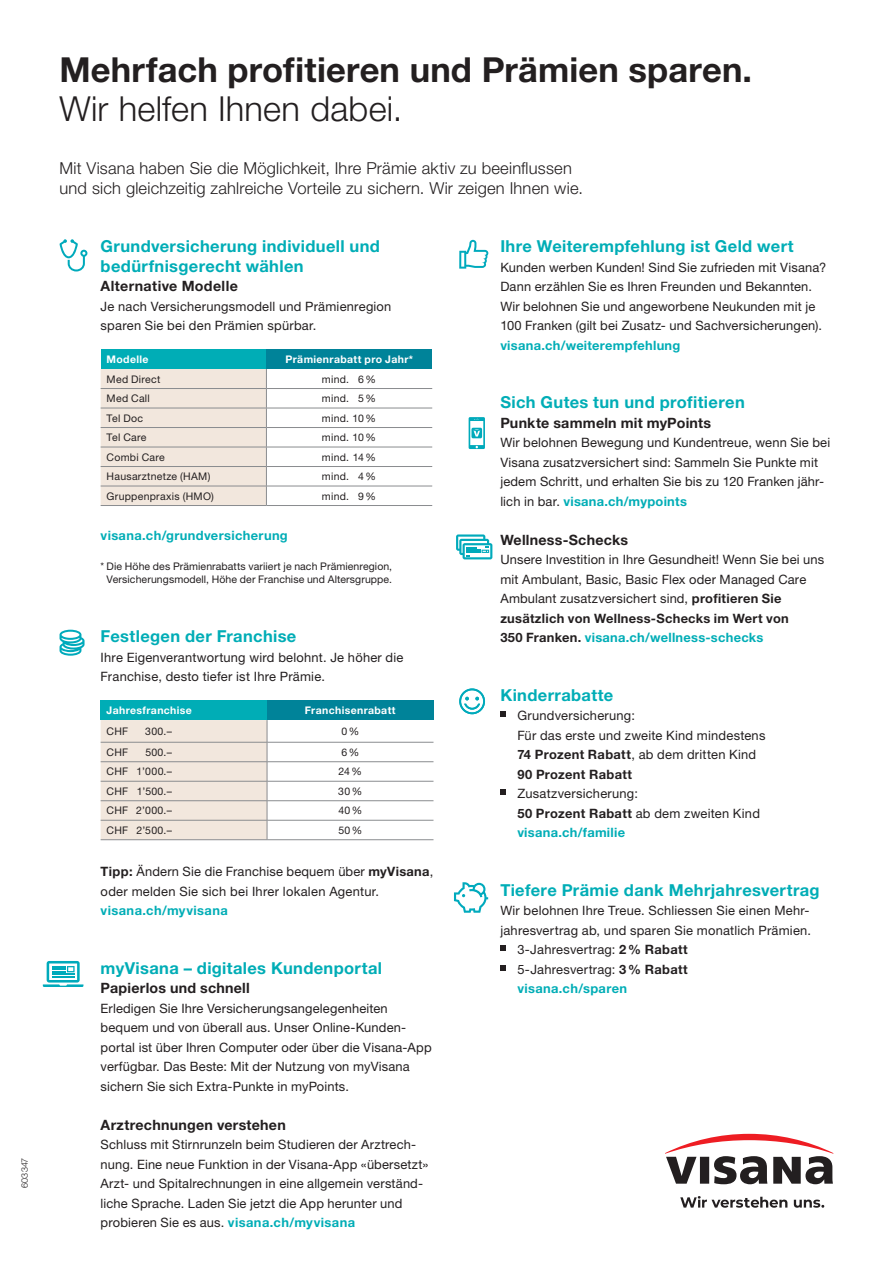
<style>
.page{position:relative;width:893px;height:1263px;background:#fff}
.page>*{position:absolute;margin:0;border:0;box-sizing:border-box;transform-origin:0 0}
.t1{font:700 34.5px "Helvetica Neue LT Std";letter-spacing:.005em;color:#231f20}
.t2{font:300 34.5px "Helvetica Neue LT Std";letter-spacing:.005em;color:#231f20}
.t3{font:700 16.5px/19.5px "Helvetica Neue LT Std";letter-spacing:.02em;color:#00adb6}
.t4{font:300 16.5px/19.5px "Helvetica Neue LT Std";letter-spacing:.015em;color:#231f20}
.t5{font:700 14.25px "Helvetica Neue LT Std";letter-spacing:.015em;color:#231f20}
.t6{font:12.9px/19.5px "Helvetica Neue LT Std";letter-spacing:.015em;color:#231f20}
.t7{font:700 12.9px "Helvetica Neue LT Std";letter-spacing:.025em;color:#00adb6}
.t8{font:10.5px/13.5px "Helvetica Neue LT Std";letter-spacing:.02em;color:#231f20;text-align:center}
.t9{font:700 10.5px "Helvetica Neue LT Std";letter-spacing:.035em;color:#fff}
.t10{font:300 9px "Helvetica Neue LT Std";letter-spacing:.02em;color:#231f20}
.s1{font-weight:700}
.s2{font-weight:700;color:#00adb6}
</style>
<div class="page">
<svg style="left:665px;top:1134px;width:168px;height:50px"></svg>
<svg style="left:680px;top:1196px;width:107px;height:12px"></svg>
<svg style="left:794px;top:1199px;width:30px;height:9px"></svg>
<div style="left:101px;top:349px;width:165px;height:20px;background:#00adb6"></div>
<div style="left:266px;top:349px;width:166px;height:20px;background:#008399"></div>
<svg style="left:101px;top:369px;width:331px;height:136px"></svg>
<hr style="left:101px;top:505px;width:165px;height:1px;background:#8a8c8f">
<hr style="left:266px;top:505px;width:166px;height:1px;background:#8a8c8f">
<div style="left:101px;top:700px;width:166px;height:20px;background:#00adb6"></div>
<div style="left:267px;top:700px;width:166px;height:20px;background:#008399"></div>
<hr style="left:267px;top:742px;width:166px;height:1px;background:#8a8c8f">
<hr style="left:267px;top:761px;width:166px;height:1px;background:#8a8c8f">
<hr style="left:267px;top:781px;width:166px;height:1px;background:#8a8c8f">
<hr style="left:267px;top:800px;width:166px;height:1px;background:#8a8c8f">
<hr style="left:267px;top:820px;width:166px;height:1px;background:#8a8c8f">
<svg style="left:101px;top:720px;width:167px;height:119px;background:#ece2d9"></svg>
<hr style="left:101px;top:839px;width:166px;height:1px;background:#8a8c8f">
<hr style="left:267px;top:839px;width:166px;height:1px;background:#8a8c8f">
<svg style="left:500px;top:711px;width:6px;height:6px"></svg>
<svg style="left:500px;top:789px;width:6px;height:6px"></svg>
<svg style="left:500px;top:945px;width:6px;height:6px"></svg>
<svg style="left:500px;top:965px;width:6px;height:5px"></svg>
<svg style="left:43px;top:961px;width:40px;height:26px"></svg>
<svg style="left:456px;top:534px;width:36px;height:25px"></svg>
<svg style="left:469px;top:417px;width:16px;height:32px"></svg>
<svg style="left:60px;top:239px;width:27px;height:32px"></svg>
<svg style="left:60px;top:630px;width:25px;height:26px"></svg>
<svg style="left:459px;top:240px;width:29px;height:29px"></svg>
<svg style="left:459px;top:688px;width:26px;height:26px"></svg>
<svg style="left:454px;top:882px;width:34px;height:31px"></svg>
<p class="t10" style="left:19px;top:1188px;width:32px;rotate:-90deg">603347</p>
<h1 class="t1" style="left:60px;top:48px;width:694px">Mehrfach profitieren und Prämien sparen.</h1>
<h1 class="t2" style="left:60px;top:87px;width:344px">Wir helfen Ihnen dabei.</h1>
<p class="t4" style="left:60px;top:158px;width:525px">Mit Visana haben Sie die Möglichkeit, Ihre Prämie aktiv zu beeinflussen und sich gleichzeitig zahlreiche Vorteile zu sichern. Wir zeigen Ihnen wie.</p>
<p class="t3" style="left:101px;top:236px;width:281px">Grundversicherung individuell und bedürfnisgerecht wählen</p>
<p class="t5" style="left:101px;top:277px;width:139px">Alternative Modelle</p>
<p class="t6" style="left:101px;top:296px;width:292px">Je nach Versicherungsmodell und Prämienregion sparen Sie bei den Prämien spürbar.</p>
<p class="t9" style="left:107px;top:353px;width:43px">Modelle</p>
<p class="t9" style="left:286px;top:353px;width:129px">Prämienrabatt pro Jahr*</p>
<p class="t8" style="left:107px;top:372px;width:55px">Med Direct</p>
<p class="t8" style="left:322px;top:372px;width:56px">mind. 6%</p>
<p class="t8" style="left:107px;top:391px;width:45px">Med Call</p>
<p class="t8" style="left:322px;top:391px;width:56px">mind. 5%</p>
<p class="t8" style="left:107px;top:411px;width:38px">Tel Doc</p>
<p class="t8" style="left:322px;top:411px;width:56px">mind. 10%</p>
<p class="t8" style="left:107px;top:430px;width:41px">Tel Care</p>
<p class="t8" style="left:322px;top:430px;width:56px">mind. 10%</p>
<p class="t8" style="left:107px;top:450px;width:60px">Combi Care</p>
<p class="t8" style="left:322px;top:450px;width:55px">mind. 14%</p>
<p class="t8" style="left:107px;top:469px;width:105px">Hausarztnetze (HAM)</p>
<p class="t8" style="left:322px;top:469px;width:56px">mind. 4%</p>
<p class="t8" style="left:107px;top:489px;width:109px">Gruppenpraxis (HMO)</p>
<p class="t8" style="left:322px;top:489px;width:56px">mind. 9%</p>
<p class="t7" style="left:101px;top:527px;width:189px">visana.ch/grundversicherung</p>
<p class="t8" style="left:101px;top:559px;width:293px">* Die Höhe des Prämienrabatts variiert je nach Prämienregion,<br>Versicherungsmodell, Höhe der Franchise und Altersgruppe.</p>
<p class="t3" style="left:101px;top:626px;width:197px">Festlegen der Franchise</p>
<p class="t6" style="left:101px;top:647px;width:304px">Ihre Eigenverantwortung wird belohnt. Je höher die<br>Franchise, desto tiefer ist Ihre Prämie.</p>
<p class="t9" style="left:107px;top:704px;width:87px">Jahresfranchise</p>
<p class="t9" style="left:305px;top:704px;width:92px">Franchisenrabatt</p>
<p class="t8" style="left:107px;top:724px;width:23px">CHF</p>
<p class="t8" style="left:145px;top:724px;width:28px">300.–</p>
<p class="t8" style="left:341px;top:724px;width:19px">0%</p>
<p class="t8" style="left:107px;top:745px;width:23px">CHF</p>
<p class="t8" style="left:145px;top:745px;width:28px">500.–</p>
<p class="t8" style="left:341px;top:745px;width:19px">6%</p>
<p class="t8" style="left:107px;top:765px;width:67px">CHF 1’000.–</p>
<p class="t8" style="left:339px;top:765px;width:25px">24%</p>
<p class="t8" style="left:107px;top:784px;width:67px">CHF 1’500.–</p>
<p class="t8" style="left:338px;top:784px;width:25px">30%</p>
<p class="t8" style="left:107px;top:804px;width:67px">CHF 2’000.–</p>
<p class="t8" style="left:338px;top:804px;width:25px">40%</p>
<p class="t8" style="left:107px;top:823px;width:67px">CHF 2’500.–</p>
<p class="t8" style="left:338px;top:823px;width:25px">50%</p>
<p class="t6" style="left:101px;top:861px;width:334px"><span class="s1">Tipp:</span> Ändern Sie die Franchise bequem über <span class="s1">myVisana</span>, oder melden Sie sich bei Ihrer lokalen Agentur.</p>
<p class="t7" style="left:101px;top:902px;width:129px">visana.ch/myvisana</p>
<p class="t3" style="left:101px;top:957px;width:283px">myVisana – digitales Kundenportal</p>
<p class="t5" style="left:101px;top:979px;width:151px">Papierlos und schnell</p>
<p class="t6" style="left:101px;top:998px;width:333px">Erledigen Sie Ihre Versicherungsangelegenheiten bequem und von überall aus. Unser Online-Kunden&shy;portal ist über Ihren Computer oder über die Visana-App verfügbar. Das Beste: Mit der Nutzung von myVisana sichern Sie sich Extra-Punkte in myPoints.</p>
<p class="t5" style="left:101px;top:1116px;width:187px">Arztrechnungen verstehen</p>
<p class="t6" style="left:101px;top:1134px;width:329px">Schluss mit Stirnrunzeln beim Studieren der Arztrech&shy;nung. Eine neue Funktion in der Visana-App «übersetzt» Arzt- und Spitalrechnungen in eine allgemein verständ&shy;liche Sprache. Laden Sie jetzt die App herunter und probieren Sie es aus. <span class="s2">visana.ch/myvisana</span></p>
<p class="t3" style="left:500px;top:236px;width:295px">Ihre Weiterempfehlung ist Geld wert</p>
<p class="t6" style="left:500px;top:257px;width:327px">Kunden werben Kunden! Sind Sie zufrieden mit Visana?<br>Dann erzählen Sie es Ihren Freunden und Bekannten.<br>Wir belohnen Sie und angeworbene Neukunden mit je 100 Franken (gilt bei Zusatz- und Sachversicherungen).</p>
<p class="t7" style="left:500px;top:337px;width:182px">visana.ch/weiterempfehlung</p>
<p class="t3" style="left:500px;top:392px;width:246px">Sich Gutes tun und profitieren</p>
<p class="t5" style="left:500px;top:414px;width:212px">Punkte sammeln mit myPoints</p>
<p class="t6" style="left:500px;top:432px;width:331px">Wir belohnen Bewegung und Kundentreue, wenn Sie bei Visana zusatzversichert sind: Sammeln Sie Punkte mit jedem Schritt, und erhalten Sie bis zu 120 Franken jähr&shy;lich in bar. <span class="s2">visana.ch/mypoints</span></p>
<p class="t5" style="left:500px;top:531px;width:129px">Wellness-Schecks</p>
<p class="t6" style="left:500px;top:549px;width:325px">Unsere Investition in Ihre Gesundheit! Wenn Sie bei uns mit Ambulant, Basic, Basic Flex oder Managed Care Ambulant zusatzversichert sind, <span class="s1">profitieren Sie zusätzlich von Wellness-Schecks im Wert von<br>350 Franken.</span> <span class="s2">visana.ch/wellness-schecks</span></p>
<p class="t3" style="left:500px;top:684px;width:115px">Kinderrabatte</p>
<p class="t6" style="left:517px;top:705px;width:250px">Grundversicherung:<br>Für das erste und zweite Kind mindestens<br><span class="s1">74 Prozent Rabatt</span>, ab dem dritten Kind<br><span class="s1">90 Prozent Rabatt</span></p>
<p class="t6" style="left:517px;top:783px;width:244px">Zusatzversicherung:<br><span class="s1">50 Prozent Rabatt</span> ab dem zweiten Kind <span class="s2">visana.ch/familie</span></p>
<p class="t3" style="left:500px;top:879px;width:321px">Tiefere Prämie dank Mehrjahresvertrag</p>
<p class="t6" style="left:500px;top:900px;width:311px">Wir belohnen Ihre Treue. Schliessen Sie einen Mehr-</p>
<p class="t6" style="left:500px;top:920px;width:312px">jahresvertrag ab, und sparen Sie monatlich Prämien.</p>
<p class="t6" style="left:517px;top:939px;width:172px">3-Jahresvertrag: <span class="s1">2% Rabatt</span></p>
<p class="t6" style="left:517px;top:959px;width:172px">5-Jahresvertrag: <span class="s1">3% Rabatt</span></p>
<p class="t7" style="left:517px;top:980px;width:111px">visana.ch/sparen</p>
</div>
